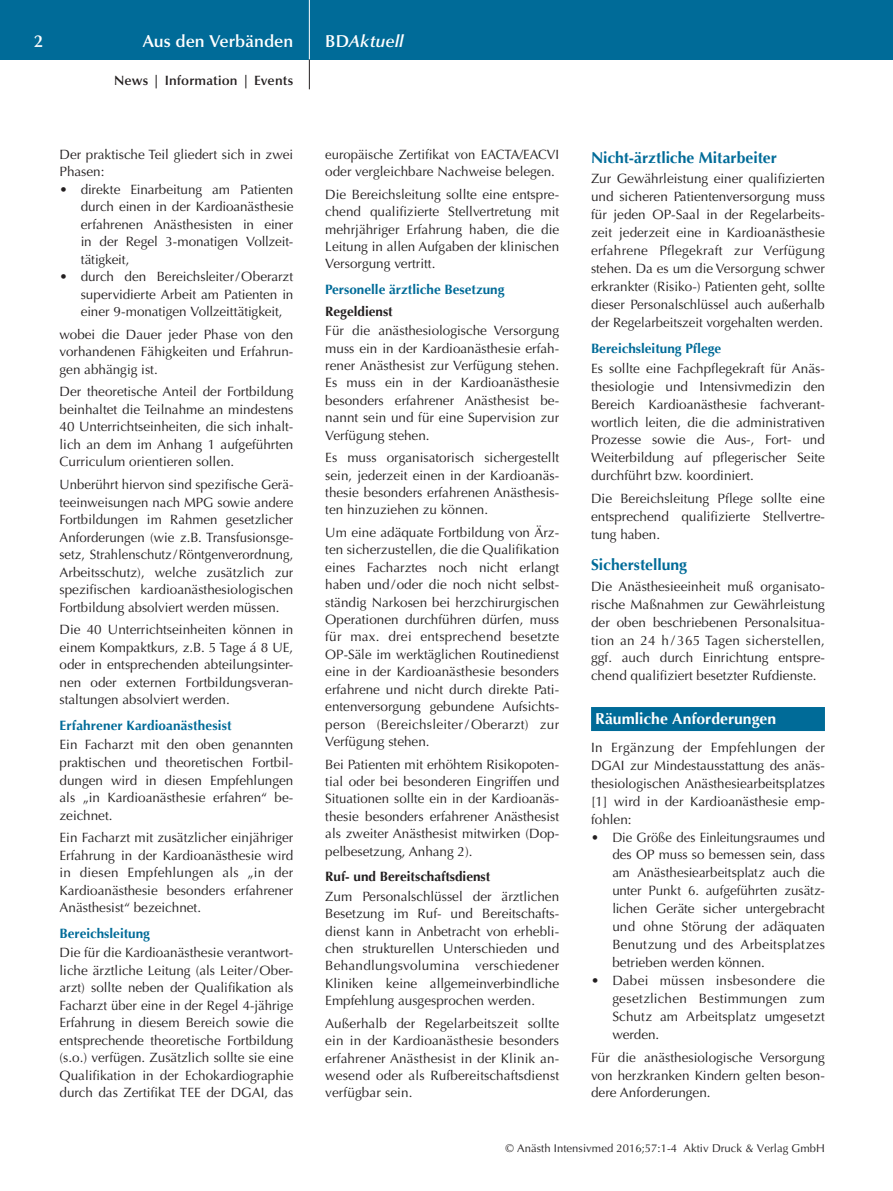
<style>
.page{position:relative;width:893px;height:1191px;background:#fff}
.page>*{position:absolute;margin:0;border:0;box-sizing:border-box;transform-origin:0 0}
.t1{font:600 17.25px "Optima";color:#fff}
.t2{font:italic 600 17.25px "Optima";letter-spacing:.005em;color:#fff}
.t3{font:700 15.75px "Optima";color:#006b98}
.t4{font:700 15.75px "Optima";color:#fff}
.t5{font:13.5px/17.4px "Optima";color:#231f20;text-align:justify}
.t6{font:13.5px/17.9px "Optima";color:#231f20;text-align:justify;scale:.96 1}
.t7{font:700 13.5px "Optima";color:#006b98}
.t8{font:700 13.5px "Optima";color:#231f20}
.t9{font:600 13.5px "Optima";letter-spacing:.01em;color:#231f20}
.t10{font:11.25px "Optima";letter-spacing:.005em;color:#231f20}
.s1{font-style:normal}
</style>
<div class="page">
<div style="left:0;top:0;width:893px;height:60px;background:#006b98"></div>
<hr style="left:309px;top:0;width:1px;height:60px;background:#fff">
<svg style="left:309px;top:60px;width:1px;height:29px"></svg>
<div style="left:591px;top:707px;width:234px;height:24px;background:#006b98"></div>
<p class="t1" style="left:34px;top:31px;width:10px">2</p>
<p class="t1" style="left:143px;top:31px;width:152px">Aus den Verbänden</p>
<p class="t2" style="left:325px;top:31px;width:80px"><span class="s1">BD</span>Aktuell</p>
<p class="t9" style="left:114px;top:73px;width:181px">News | Information | Events</p>
<p class="t5" style="left:60px;top:146px;width:235px">Der praktische Teil gliedert sich in zwei<br>Phasen:</p>
<p class="t5" style="left:81px;top:181px;width:214px;text-indent:-21px">• direkte Einarbeitung am Patienten durch einen in der Kardioanästhesie erfahrenen Anästhesisten in einer in der Regel 3-monatigen Vollzeit&shy;tätigkeit,</p>
<p class="t5" style="left:81px;top:268px;width:214px;text-indent:-21px">• durch den Bereichsleiter/Oberarzt supervidierte Arbeit am Patienten in einer 9-monatigen Vollzeittätigkeit,</p>
<p class="t5" style="left:60px;top:326px;width:235px">wobei die Dauer jeder Phase von den vorhandenen Fähigkeiten und Erfahrun&shy;gen abhängig ist.</p>
<p class="t5" style="left:60px;top:383px;width:235px">Der theoretische Anteil der Fortbildung beinhaltet die Teilnahme an mindestens 40 Unterrichtseinheiten, die sich inhalt&shy;lich an dem im Anhang 1 aufgeführten Curriculum orientieren sollen.</p>
<p class="t5" style="left:60px;top:476px;width:235px">Unberührt hiervon sind spezifische Gerä&shy;teeinweisungen nach MPG sowie andere Fortbildungen im Rahmen gesetzlicher Anforderungen (wie z.B. Transfusionsge&shy;setz, Strahlenschutz /Röntgenverordnung, Arbeitsschutz), welche zusätzlich zur spezifischen kardioanästhesiologischen Fortbildung absolviert werden müssen.</p>
<p class="t5" style="left:60px;top:621px;width:235px">Die 40 Unterrichtseinheiten können in einem Kompaktkurs, z.B. 5 Tage á 8 UE, oder in entsprechenden abteilungsinter&shy;nen oder externen Fortbildungsveran&shy;staltungen absolviert werden.</p>
<p class="t7" style="left:60px;top:717px;width:174px">Erfahrener Kardioanästhesist</p>
<p class="t5" style="left:60px;top:736px;width:235px">Ein Facharzt mit den oben genannten praktischen und theoretischen Fortbil&shy;dungen wird in diesen Empfehlungen als „in Kardioanästhesie erfahren“ be&shy;zeichnet.</p>
<p class="t5" style="left:60px;top:829px;width:235px">Ein Facharzt mit zusätzlicher einjähriger Erfahrung in der Kardioanästhesie wird in diesen Empfehlungen als „in der Kardioanästhesie besonders erfahrener Anästhesist“ bezeichnet.</p>
<p class="t7" style="left:60px;top:925px;width:92px">Bereichsleitung</p>
<p class="t5" style="left:60px;top:944px;width:235px">Die für die Kardioanästhesie verantwort&shy;liche ärztliche Leitung (als Leiter/Ober&shy;arzt) sollte neben der Qualifikation als Facharzt über eine in der Regel 4-jährige Erfahrung in diesem Bereich sowie die entsprechende theoretische Fortbildung (s.o.) verfügen. Zusätzlich sollte sie eine Qualifikation in der Echokardiographie durch das Zertifikat TEE der DGAI, das</p>
<p class="t5" style="left:325px;top:146px;width:235px">europäische Zertifikat von EACTA/EACVI oder vergleichbare Nachweise belegen.</p>
<p class="t5" style="left:325px;top:186px;width:235px">Die Bereichsleitung sollte eine entspre&shy;chend qualifizierte Stellvertretung mit mehrjähriger Erfahrung haben, die die Leitung in allen Aufgaben der klinischen Versorgung vertritt.</p>
<p class="t7" style="left:325px;top:281px;width:181px">Personelle ärztliche Besetzung</p>
<p class="t8" style="left:325px;top:303px;width:69px">Regeldienst</p>
<p class="t5" style="left:325px;top:322px;width:235px">Für die anästhesiologische Versorgung muss ein in der Kardioanästhesie erfah&shy;rener Anästhesist zur Verfügung stehen.<br>Es muss ein in der Kardioanästhesie besonders erfahrener Anästhesist be&shy;nannt sein und für eine Supervision zur Verfügung stehen.</p>
<p class="t5" style="left:325px;top:449px;width:235px">Es muss organisatorisch sichergestellt sein, jederzeit einen in der Kardioanäs&shy;thesie besonders erfahrenen Anästhesis&shy;ten hinzuziehen zu können.</p>
<p class="t5" style="left:325px;top:524px;width:235px">Um eine adäquate Fortbildung von Ärz&shy;ten sicherzustellen, die die Qualifikation eines Facharztes noch nicht erlangt haben und/oder die noch nicht selbst&shy;ständig Narkosen bei herzchirurgischen Operationen durchführen dürfen, muss für max. drei entsprechend besetzte OP-Säle im werktäglichen Routinedienst eine in der Kardioanästhesie besonders erfahrene und nicht durch direkte Pati&shy;entenversorgung gebundene Aufsichts&shy;person (Bereichsleiter/ Oberarzt) zur Verfügung stehen.</p>
<p class="t5" style="left:325px;top:755px;width:235px">Bei Patienten mit erhöhtem Risikopoten&shy;tial oder bei besonderen Eingriffen und Situationen sollte ein in der Kardioanäs&shy;thesie besonders erfahrener Anästhesist als zweiter Anästhesist mitwirken (Dop&shy;pelbesetzung, Anhang 2).</p>
<p class="t8" style="left:325px;top:868px;width:167px">Ruf- und Bereitschaftsdienst</p>
<p class="t5" style="left:325px;top:887px;width:235px">Zum Personalschlüssel der ärztlichen Besetzung im Ruf- und Bereitschafts&shy;dienst kann in Anbetracht von erhebli&shy;chen strukturellen Unterschieden und Behandlungsvolumina verschiedener Kliniken keine allgemeinverbindliche Empfehlung ausgesprochen werden.</p>
<p class="t5" style="left:325px;top:1014px;width:235px">Außerhalb der Regelarbeitszeit sollte ein in der Kardioanästhesie besonders erfahrener Anästhesist in der Klinik an&shy;wesend oder als Rufbereitschaftsdienst verfügbar sein.</p>
<p class="t3" style="left:591px;top:148px;width:187px">Nicht-ärztliche Mitarbeiter</p>
<p class="t5" style="left:591px;top:170px;width:235px;line-height:17.9px">Zur Gewährleistung einer qualifizierten und sicheren Patientenversorgung muss für jeden OP-Saal in der Regelarbeits&shy;zeit jederzeit eine in Kardioanästhesie erfahrene Pflegekraft zur Verfügung stehen. Da es um die Versorgung schwer erkrankter (Risiko-) Patienten geht, sollte dieser Personalschlüssel auch außerhalb der Regelarbeitszeit vorgehalten werden.</p>
<p class="t7" style="left:591px;top:340px;width:132px">Bereichsleitung Pflege</p>
<p class="t5" style="left:591px;top:359px;width:235px;line-height:17.9px">Es sollte eine Fachpflegekraft für Anäs&shy;thesiologie und Intensivmedizin den Bereich Kardioanästhesie fachverant&shy;wortlich leiten, die die administrativen Prozesse sowie die Aus-, Fort- und Weiterbildung auf pflegerischer Seite durchführt bzw. koordiniert.</p>
<p class="t5" style="left:591px;top:490px;width:235px;line-height:17.9px">Die Bereichsleitung Pflege sollte eine entsprechend qualifizierte Stellvertre&shy;tung haben.</p>
<p class="t3" style="left:591px;top:555px;width:98px">Sicherstellung</p>
<p class="t5" style="left:591px;top:577px;width:235px;line-height:17.9px">Die Anästhesieeinheit muß organisato&shy;rische Maßnahmen zur Gewährleistung der oben beschriebenen Personalsitua&shy;tion an 24 h / 365 Tagen sicherstellen, ggf. auch durch Einrichtung entspre&shy;chend qualifiziert besetzter Rufdienste.</p>
<p class="t4" style="left:595px;top:710px;width:182px">Räumliche Anforderungen</p>
<p class="t5" style="left:591px;top:738px;width:235px;line-height:17.9px">In Ergänzung der Empfehlungen der DGAI zur Mindestausstattung des anäs&shy;thesiologischen Anästhesiearbeitsplatzes [1] wird in der Kardioanästhesie emp&shy;fohlen:</p>
<p class="t6" style="left:612px;top:828px;width:223px;text-indent:-21px">• Die Größe des Einleitungsraumes und des OP muss so bemessen sein, dass am Anästhesiearbeitsplatz auch die unter Punkt 6. aufgeführten zusätz&shy;lichen Geräte sicher untergebracht und ohne Störung der adäquaten Benutzung und des Arbeitsplatzes betrieben werden können.</p>
<p class="t5" style="left:612px;top:971px;width:214px;line-height:17.9px;text-indent:-21px">• Dabei müssen insbesondere die gesetzlichen Bestimmungen zum Schutz am Arbeitsplatz umgesetzt werden.</p>
<p class="t5" style="left:591px;top:1048px;width:235px;line-height:17.9px">Für die anästhesiologische Versorgung von herzkranken Kindern gelten beson&shy;dere Anforderungen.</p>
<p class="t10" style="left:506px;top:1142px;width:321px">© Anästh Intensivmed 2016;57:1-4 Aktiv Druck &amp; Verlag GmbH</p>
</div>
